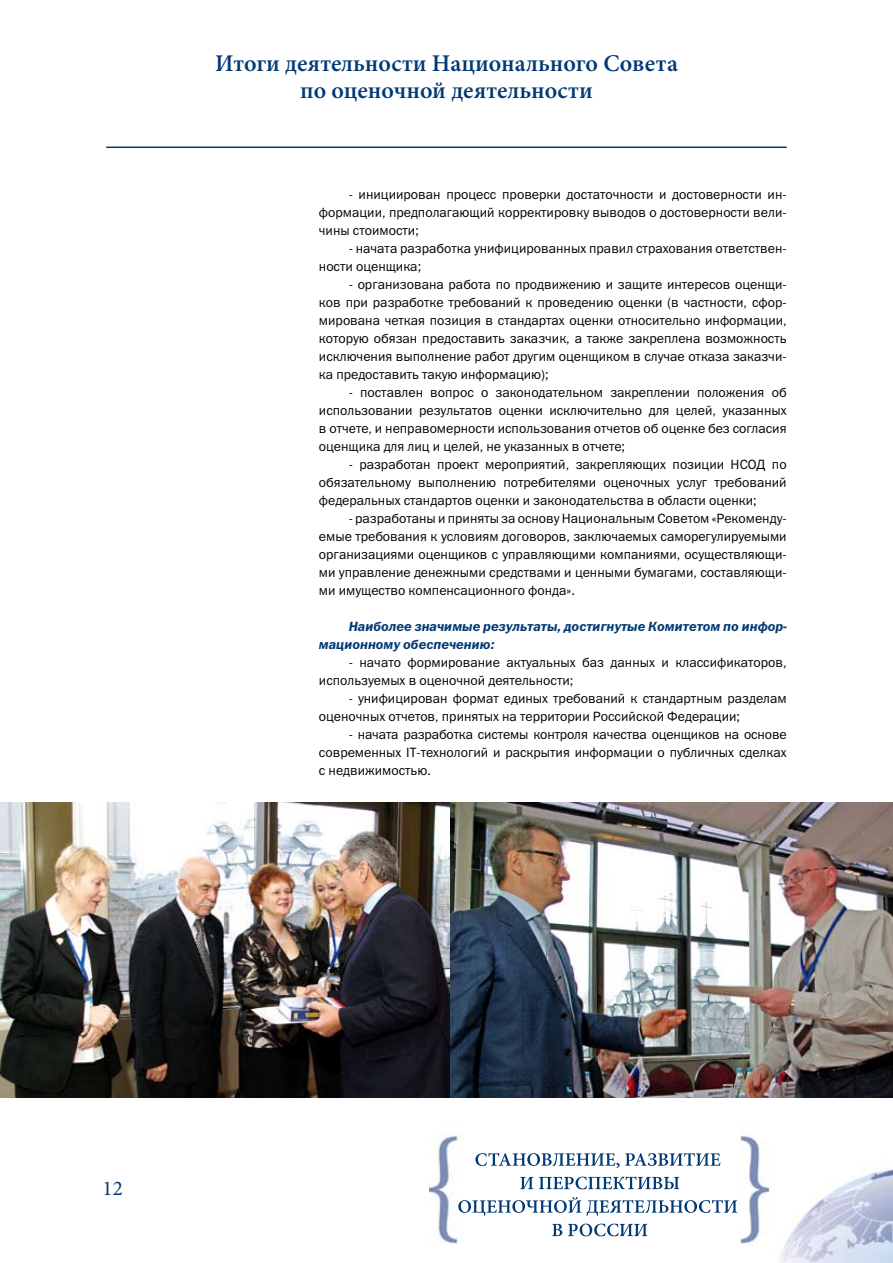
<style>
.page{position:relative;width:893px;height:1263px;background:#fff}
.page>*{position:absolute;margin:0;border:0;box-sizing:border-box;transform-origin:0 0}
.t1{font:600 24px/27px "Minion Pro";color:#003974;text-align:center}
.t2{font:21px "Minion Pro";color:#003974}
.t3{font:13.5px/18px "Franklin Gothic Book C";color:#000;text-align:justify}
.t4{font:italic 13.5px/18px "Franklin Gothic Demi C";color:#003974}
</style>
<div class="page">
<img style="left:429px;top:1133px;width:464px;height:130px">
<svg style="left:475px;top:1153px;width:245px;height:15px"></svg>
<svg style="left:520px;top:1177px;width:13px;height:12px"></svg>
<svg style="left:539px;top:1176px;width:140px;height:13px"></svg>
<svg style="left:458px;top:1197px;width:123px;height:19px"></svg>
<svg style="left:587px;top:1200px;width:150px;height:16px"></svg>
<svg style="left:552px;top:1224px;width:10px;height:12px"></svg>
<svg style="left:568px;top:1223px;width:79px;height:13px"></svg>
<hr style="left:106px;top:147px;width:681px;height:1px;background:#003974">
<img style="left:449px;top:802px;width:444px;height:295px">
<img style="left:0;top:802px;width:449px;height:295px">
<p class="t1" style="left:215px;top:51px;width:464px">Итоги деятельности Национального Совета по оценочной деятельности</p>
<p class="t3" style="left:319px;top:185px;width:469px;text-indent:30px">- инициирован процесс проверки достаточности и достоверности ин&shy;формации, предполагающий корректировку выводов о достоверности вели&shy;чины стоимости;</p>
<p class="t3" style="left:319px;top:239px;width:469px;text-indent:30px">- начата разработка унифицированных правил страхования ответствен&shy;ности оценщика;</p>
<p class="t3" style="left:319px;top:275px;width:469px;text-indent:30px">- организована работа по продвижению и защите интересов оценщи&shy;ков при разработке требований к проведению оценки (в частности, сфор&shy;мирована четкая позиция в стандартах оценки относительно информации, которую обязан предоставить заказчик, а также закреплена возможность исключения выполнение работ другим оценщиком в случае отказа заказчи&shy;ка предоставить такую информацию);</p>
<p class="t3" style="left:319px;top:383px;width:469px;text-indent:30px">- поставлен вопрос о законодательном закреплении положения об использовании результатов оценки исключительно для целей, указанных в отчете, и неправомерности использования отчетов об оценке без согласия оценщика для лиц и целей, не указанных в отчете;</p>
<p class="t3" style="left:319px;top:455px;width:469px;text-indent:30px">- разработан проект мероприятий, закрепляющих позиции НСОД по обязательному выполнению потребителями оценочных услуг требований федеральных стандартов оценки и законодательства в области оценки;</p>
<p class="t3" style="left:319px;top:509px;width:469px;text-indent:30px">- разработаны и приняты за основу Национальным Советом «Рекоменду&shy;емые требования к условиям договоров, заключаемых саморегулируемыми организациями оценщиков с управляющими компаниями, осуществляющи&shy;ми управление денежными средствами и ценными бумагами, составляющи&shy;ми имущество компенсационного фонда».</p>
<p class="t4" style="left:319px;top:617px;width:469px;text-indent:30px">Наиболее значимые результаты, достигнутые Комитетом по инфор&shy;мационному обеспечению:</p>
<p class="t3" style="left:319px;top:653px;width:469px;text-indent:30px">- начато формирование актуальных баз данных и классификаторов, используемых в оценочной деятельности;</p>
<p class="t3" style="left:319px;top:689px;width:469px;text-indent:30px">- унифицирован формат единых требований к стандартным разделам оценочных отчетов, принятых на территории Российской Федерации;</p>
<p class="t3" style="left:319px;top:725px;width:469px;text-indent:30px">- начата разработка системы контроля качества оценщиков на основе современных IT-технологий и раскрытия информации о публичных сделках с недвижимостью.</p>
<p class="t2" style="left:103px;top:1175px;width:10px">12</p>
</div>
